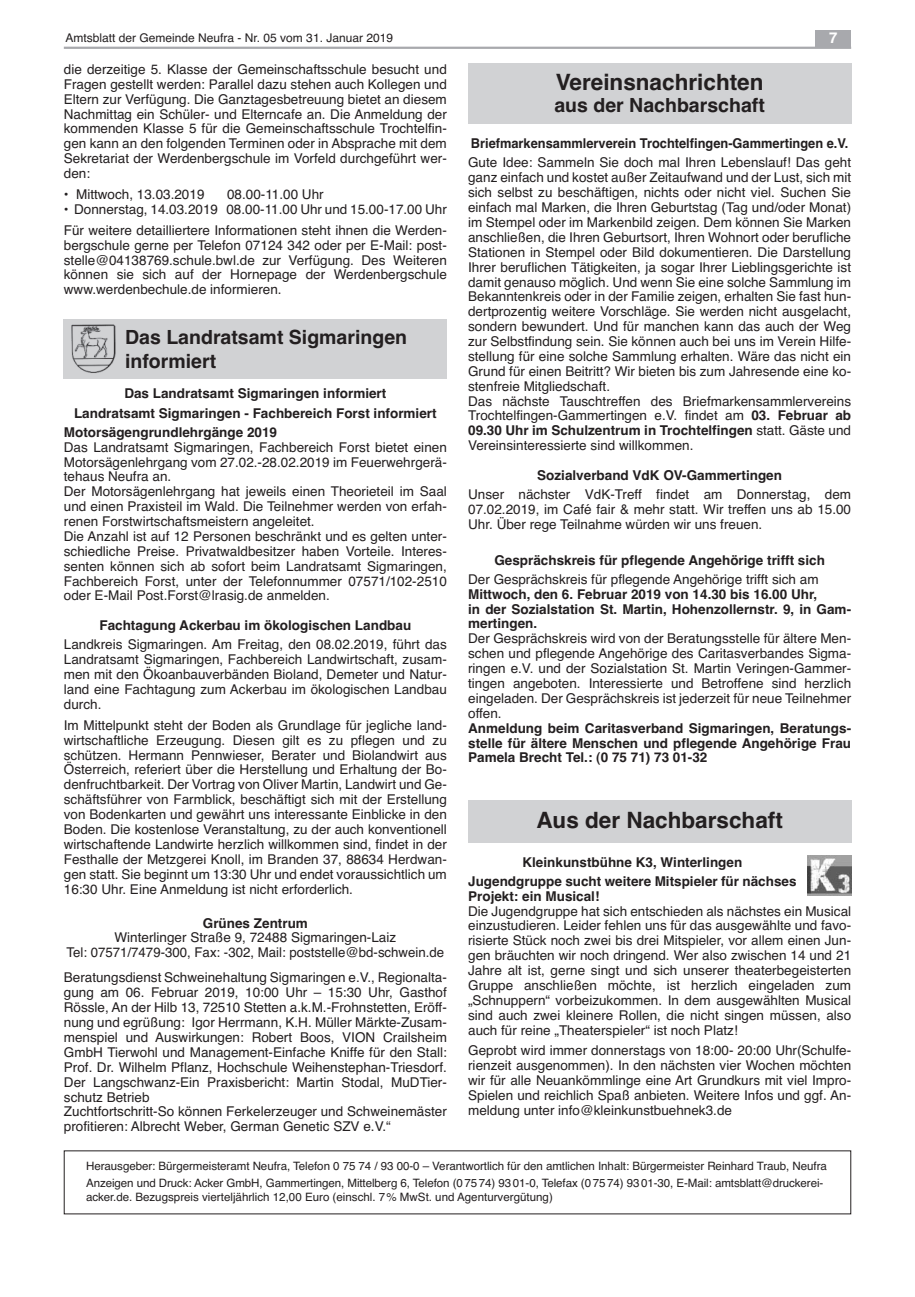
<style>
.page{position:relative;width:915px;height:1297px;background:#fff}
.page>*{position:absolute;margin:0;border:0;box-sizing:border-box;transform-origin:0 0}
.t1{font:700 22.5px "Helvetica";color:#231f20}
.t2{font:700 19.5px/23.4px "Helvetica";color:#231f20}
.t3{font:700 15px "Helvetica";color:#fff}
.t4{font:13.5px/14.9px "Helvetica";color:#231f20;text-align:justify}
.t5{font:700 13.5px/14.9px "Helvetica";color:#231f20}
.t6{font:700 13.5px "Helvetica";color:#231f20;scale:.95 1}
.t7{font:12px "Helvetica";color:#231f20}
.t8{font:11.55px/16.8px "Helvetica";letter-spacing:-.005em;color:#231f20}
.s1{font-weight:700}
</style>
<div class="page">
<div style="left:64px;top:319px;width:382px;height:59px;background:#d1d2d4"></div>
<img style="left:71px;top:324px;width:45px;height:49px">
<div style="left:468px;top:64px;width:382px;height:60px;background:#d1d2d4"></div>
<div style="left:468px;top:800px;width:382px;height:43px;background:#d1d2d4"></div>
<svg style="left:807px;top:855px;width:45px;height:41px"></svg>
<img style="left:807px;top:855px;width:44px;height:40px">
<hr style="left:64px;top:47px;width:786px;height:2px;background:#a8a9ad">
<div style="left:815px;top:30px;width:35px;height:17px;background:#a8a9ad"></div>
<p class="t7" style="left:65px;top:31px;width:329px">Amtsblatt der Gemeinde Neufra - Nr. 05 vom 31. Januar 2019</p>
<p class="t3" style="left:829px;top:29px;width:10px">7</p>
<p class="t4" style="left:64px;top:62px;width:384px">die derzeitige 5. Klasse der Gemeinschaftsschule besucht und Fragen gestellt werden: Parallel dazu stehen auch Kollegen und Eltern zur Verfügung. Die Ganztagesbetreuung bietet an diesem Nachmittag ein Schüler- und Elterncafe an. Die Anmeldung der kommenden Klasse 5 für die Gemeinschaftsschule Trochtelfin&shy;gen kann an den folgenden Terminen oder in Absprache mit dem Sekretariat der Werdenbergschule im Vorfeld durchgeführt wer&shy;den:</p>
<p class="t4" style="left:64px;top:187px;width:142px">• Mittwoch, 13.03.2019</p>
<p class="t4" style="left:227px;top:187px;width:98px">08.00-11.00 Uhr</p>
<p class="t4" style="left:64px;top:199px;width:384px;line-height:20.9px">• Donnerstag, 14.03.2019 08.00-11.00 Uhr und 15.00-17.00 Uhr<br>Für weitere detailliertere Informationen steht ihnen die Werden-</p>
<p class="t4" style="left:64px;top:238px;width:384px">bergschule gerne per Telefon 07124 342 oder per E-Mail: post&shy;stelle@04138769.schule.bwl.de zur Verfügung. Des Weiteren können sie sich auf der Hornepage der Werdenbergschule www.werdenbechule.de informieren.</p>
<h2 class="t2" style="left:125px;top:326px;width:283px">das landratsamt Sigmaringen informiert</h2>
<p class="t5" style="left:124px;top:386px;width:263px">das landratsamt Sigmaringen informiert</p>
<p class="t5" style="left:74px;top:405px;width:364px">landratsamt Sigmaringen - fachbereich forst informiert</p>
<p class="t5" style="left:64px;top:425px;width:215px">Motorsägengrundlehrgänge 2019</p>
<p class="t4" style="left:64px;top:439px;width:384px;text-align:left">Das Landratsamt Sigmaringen, Fachbereich Forst bietet einen Motorsägenlehrgang vom 27.02.-28.02.2019 im Feuerwehrgerä&shy;tehaus Neufra an.<br>Der Motorsägenlehrgang hat jeweils einen Theorieteil im Saal und einen Praxisteil im Wald. Die Teilnehmer werden von erfah&shy;renen Forstwirtschaftsmeistern angeleitet.<br>Die Anzahl ist auf 12 Personen beschränkt und es gelten unter&shy;schiedliche Preise. Privatwaldbesitzer haben Vorteile. Interes&shy;senten können sich ab sofort beim Landratsamt Sigmaringen, Fachbereich Forst, unter der Telefonnummer 07571/102-2510 oder E-Mail Post.Forst@lrasig.de anmelden.</p>
<p class="t5" style="left:99px;top:618px;width:313px">fachtagung Ackerbau im ökologischen landbau</p>
<p class="t4" style="left:64px;top:637px;width:384px">Landkreis Sigmaringen. Am Freitag, den 08.02.2019, führt das Landratsamt Sigmaringen, Fachbereich Landwirtschaft, zusam&shy;men mit den Ökoanbauverbänden Bioland, Demeter und Natur&shy;land eine Fachtagung zum Ackerbau im ökologischen Landbau durch.</p>
<p class="t4" style="left:64px;top:718px;width:384px">Im Mittelpunkt steht der Boden als Grundlage für jegliche land&shy;wirtschaftliche Erzeugung. Diesen gilt es zu pflegen und zu schützen. Hermann Pennwieser, Berater und Biolandwirt aus Österreich, referiert über die Herstellung und Erhaltung der Bo&shy;denfruchtbarkeit. Der Vortrag von Oliver Martin, Landwirt und Ge&shy;schäftsführer von Farmblick, beschäftigt sich mit der Erstellung von Bodenkarten und gewährt uns interessante Einblicke in den Boden. Die kostenlose Veranstaltung, zu der auch konventionell wirtschaftende Landwirte herzlich willkommen sind, findet in der Festhalle der Metzgerei Knoll, im Branden 37, 88634 Herdwan&shy;gen statt. Sie beginnt um 13:30 Uhr und endet voraussichtlich um 16:30 Uhr. Eine Anmeldung ist nicht erforderlich.</p>
<p class="t5" style="left:203px;top:915px;width:107px">Grünes Zentrum</p>
<p class="t4" style="left:66px;top:930px;width:379px;text-align:center">Winterlinger Straße 9, 72488 Sigmaringen-Laiz<br>Tel: 07571/7479-300, Fax: -302, Mail: poststelle@bd-schwein.de</p>
<p class="t4" style="left:64px;top:970px;width:384px;text-align:left">Beratungsdienst Schweinehaltung Sigmaringen e.V., Regionalta&shy;gung am 06. Februar 2019, 10:00 Uhr – 15:30 Uhr, Gasthof Rössle, An der Hilb 13, 72510 Stetten a.k.M.-Frohnstetten, Eröff&shy;nung und egrüßung: Igor Herrmann, K.H. Müller Märkte-Zusam&shy;menspiel und Auswirkungen: Robert Boos, VION Crailsheim GmbH Tierwohl und Management-Einfache Kniffe für den Stall:<br>Prof. Dr. Wilhelm Pflanz, Hochschule Weihenstephan-Triesdorf.<br>Der Langschwanz-Ein Praxisbericht: Martin Stodal, MuDTier&shy;schutz Betrieb<br>Zuchtfortschritt-So können Ferkelerzeuger und Schweinemäster profitieren: Albrecht Weber, German Genetic SZV e.V.“</p>
<h1 class="t1" style="left:555px;top:69px;width:209px">Vereinsnachrichten</h1>
<h2 class="t2" style="left:554px;top:94px;width:212px">aus der Nachbarschaft</h2>
<p class="t6" style="left:470px;top:136px;width:399px">briefmarkensammlerverein trochtelfingen-Gammertingen e.V.</p>
<p class="t4" style="left:468px;top:155px;width:384px;text-align:left">Gute Idee: Sammeln Sie doch mal Ihren Lebenslauf! Das geht ganz einfach und kostet außer Zeitaufwand und der Lust, sich mit sich selbst zu beschäftigen, nichts oder nicht viel. Suchen Sie einfach mal Marken, die Ihren Geburtstag (Tag und/oder Monat) im Stempel oder im Markenbild zeigen. Dem können Sie Marken anschließen, die Ihren Geburtsort, Ihren Wohnort oder berufliche Stationen in Stempel oder Bild dokumentieren. Die Darstellung Ihrer beruflichen Tätigkeiten, ja sogar Ihrer Lieblingsgerichte ist damit genauso möglich. Und wenn Sie eine solche Sammlung im Bekanntenkreis oder in der Familie zeigen, erhalten Sie fast hun&shy;dertprozentig weitere Vorschläge. Sie werden nicht ausgelacht, sondern bewundert. Und für manchen kann das auch der Weg zur Selbstfindung sein. Sie können auch bei uns im Verein Hilfe&shy;stellung für eine solche Sammlung erhalten. Wäre das nicht ein Grund für einen Beitritt? Wir bieten bis zum Jahresende eine ko&shy;stenfreie Mitgliedschaft.<br>Das nächste Tauschtreffen des Briefmarkensammlervereins Trochtelfingen-Gammertingen e.V. findet am <span class="s1">03. februar ab 09.30 Uhr im Schulzentrum in trochtelfingen</span> statt. Gäste und Vereinsinteressierte sind willkommen.</p>
<p class="t5" style="left:537px;top:468px;width:246px">Sozialverband VdK oV-Gammertingen</p>
<p class="t4" style="left:468px;top:487px;width:384px">Unser nächster VdK-Treff findet am Donnerstag, dem 07.02.2019, im Café fair &amp; mehr statt. Wir treffen uns ab 15.00<br>Uhr. Über rege Teilnahme würden wir uns freuen.</p>
<p class="t5" style="left:494px;top:553px;width:332px">Gesprächskreis für pflegende Angehörige trifft sich</p>
<p class="t4" style="left:468px;top:572px;width:352px">Der Gesprächskreis für pflegende Angehörige trifft sich am</p>
<p class="t5" style="left:468px;top:587px;width:384px">Mittwoch, den 6. februar 2019 von 14.30 bis 16.00 Uhr,<br>in der Sozialstation St. Martin, hohenzollernstr. 9, in Gam&shy;mertingen.</p>
<p class="t4" style="left:468px;top:631px;width:384px">Der Gesprächskreis wird von der Beratungsstelle für ältere Men&shy;schen und pflegende Angehörige des Caritasverbandes Sigma&shy;ringen e.V. und der Sozialstation St. Martin Veringen-Gammer&shy;tingen angeboten. Interessierte und Betroffene sind herzlich eingeladen. Der Gesprächskreis ist jederzeit für neue Teilnehmer offen.</p>
<p class="t5" style="left:468px;top:721px;width:384px;text-align:justify">Anmeldung beim caritasverband Sigmaringen, beratungs&shy;stelle für ältere Menschen und pflegende Angehörige frau pamela brecht tel.: (0 75 71) 73 01-32</p>
<h1 class="t1" style="left:536px;top:807px;width:248px">Aus der Nachbarschaft</h1>
<p class="t5" style="left:468px;top:852px;width:330px;line-height:19.2px;text-align:center">Kleinkunstbühne K3, Winterlingen<br>Jugendgruppe sucht weitere Mitspieler für nächses</p>
<p class="t5" style="left:468px;top:888px;width:133px">projekt: ein Musical!</p>
<p class="t4" style="left:468px;top:903px;width:384px">Die Jugendgruppe hat sich entschieden als nächstes ein Musical einzustudieren. Leider fehlen uns für das ausgewählte und favo&shy;risierte Stück noch zwei bis drei Mitspieler, vor allem einen Jun&shy;gen bräuchten wir noch dringend. Wer also zwischen 14 und 21<br>Jahre alt ist, gerne singt und sich unserer theaterbegeisterten Gruppe anschließen möchte, ist herzlich eingeladen zum „Schnuppern“ vorbeizukommen. In dem ausgewählten Musical sind auch zwei kleinere Rollen, die nicht singen müssen, also auch für reine „Theaterspieler“ ist noch Platz!</p>
<p class="t4" style="left:468px;top:1043px;width:384px">Geprobt wird immer donnerstags von 18:00- 20:00 Uhr(Schulfe&shy;rienzeit ausgenommen). In den nächsten vier Wochen möchten wir für alle Neuankömmlinge eine Art Grundkurs mit viel Impro-Spielen und reichlich Spaß anbieten. Weitere Infos und ggf. An&shy;meldung unter info@kleinkunstbuehnek3.de</p>
<p class="t8" style="left:86px;top:1158px;width:742px">Herausgeber: Bürgermeisteramt Neufra, Telefon 0 75 74 / 93 00-0 – Verantwortlich für den amtlichen Inhalt: Bürgermeister Reinhard Traub, Neufra<br>Anzeigen und Druck: Acker GmbH, Gammertingen, Mittelberg 6, Telefon (0 75 74) 93 01-0, Telefax (0 75 74) 93 01-30, E-Mail: amtsblatt@druckerei-</p>
<p class="t8" style="left:86px;top:1188px;width:468px">acker.de. Bezugspreis vierteljährlich 12,00 Euro (einschl. 7% MwSt. und Agenturvergütung)</p>
</div>
